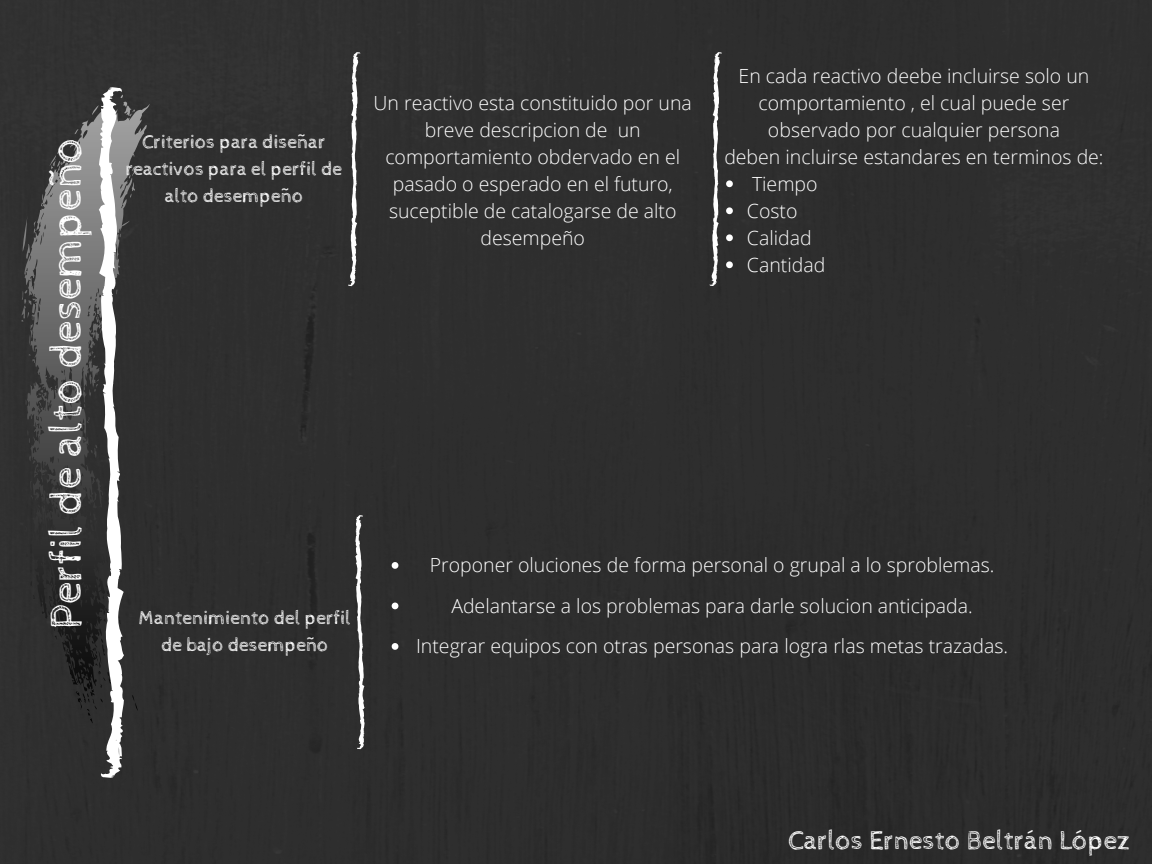
<style>
.page{position:relative;width:1152px;height:864px;background:#2e2e2e}
.page>*{position:absolute;margin:0;border:0;box-sizing:border-box;transform-origin:0 0}
.t1{font:45px "Cabin Sketch";color:#fff}
.t2{font:27px "Cabin Sketch";color:#fff}
.t3{font:300 19.5px/27px "Open Sans";color:#fff;text-align:center}
.t4{font:19.5px/27px "Cabin Sketch";color:#fff;text-align:center}
</style>
<div class="page">
<svg style="left:21px;top:95px;width:131px;height:629px;background:#404040"></svg>
<svg style="left:348px;top:52px;width:12px;height:234px"></svg>
<svg style="left:85px;top:86px;width:52px;height:693px"></svg>
<svg style="left:351px;top:515px;width:18px;height:235px"></svg>
<svg style="left:392px;top:562px;width:6px;height:7px"></svg>
<svg style="left:392px;top:603px;width:6px;height:6px"></svg>
<svg style="left:392px;top:643px;width:6px;height:7px"></svg>
<svg style="left:709px;top:52px;width:24px;height:234px;background:#545454"></svg>
<h1 class="t1" style="left:42px;top:630px;width:494px;rotate:-90deg">Perfil de alto desempeño</h1>
<p class="t4" style="left:126px;top:129px;width:218px">Criterios para diseñar reactivos para el perfil de alto desempeño</p>
<p class="t4" style="left:139px;top:605px;width:213px">Mantenimiento del perfil de bajo desempeño</p>
<p class="t3" style="left:374px;top:89px;width:320px">Un reactivo esta constituido por una breve descripcion de un comportamiento obdervado en el pasado o esperado en el futuro, suceptible de catalogarse de alto desempeño</p>
<p class="t3" style="left:724px;top:61px;width:381px">En cada reactivo deebe incluirse solo un comportamiento , el cual puede ser observado por cualquier persona<br>deben incluirse estandares en terminos de:</p>
<p class="t3" style="left:747px;top:169px;width:80px;text-align:left">Tiempo<br>Costo<br>Calidad<br>Cantidad</p>
<p class="t3" style="left:416px;top:544px;width:594px;line-height:40.5px">Proponer oluciones de forma personal o grupal a lo sproblemas.<br>Adelantarse a los problemas para darle solucion anticipada.<br>Integrar equipos con otras personas para logra rlas metas trazadas.</p>
<h2 class="t2" style="left:788px;top:825px;width:344px">Carlos Ernesto Beltrán López</h2>
</div>
